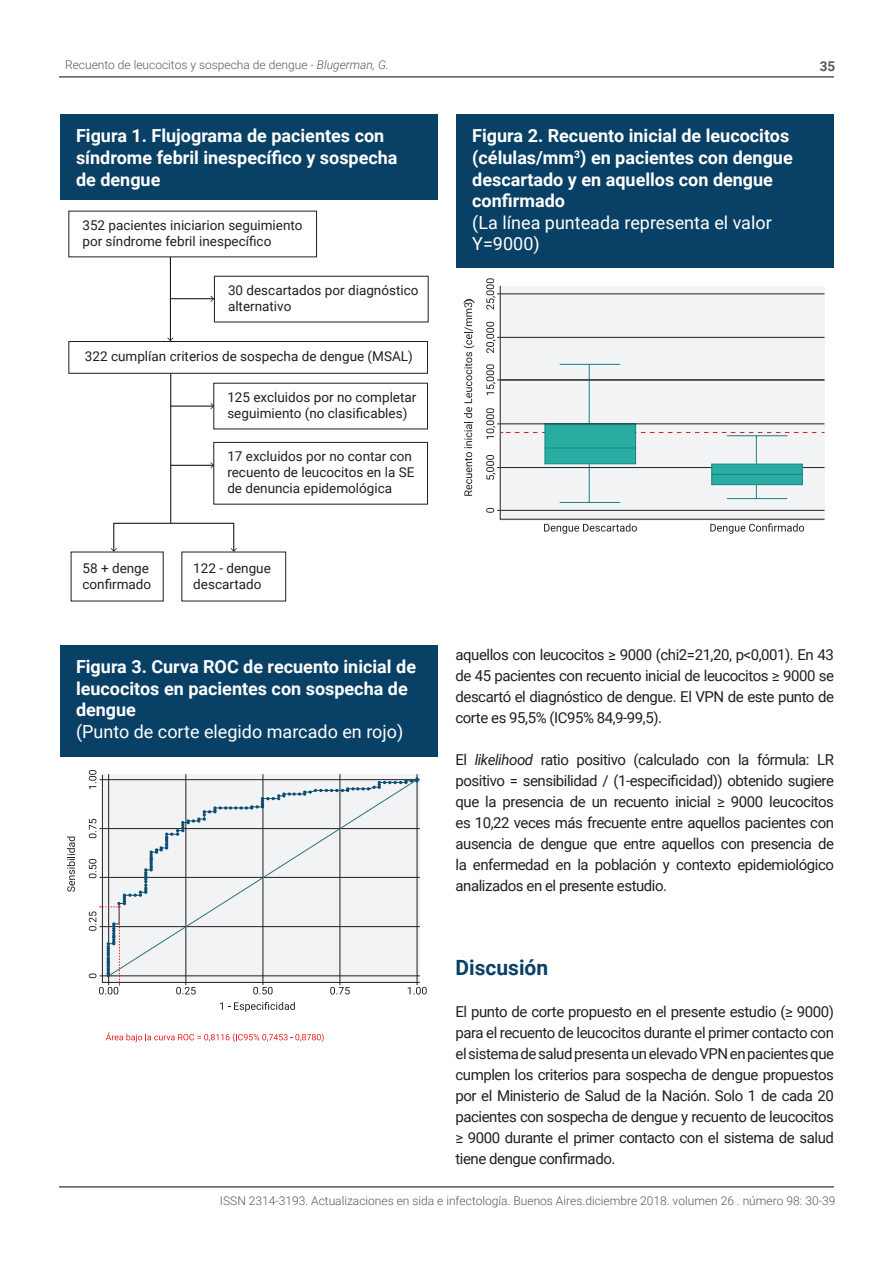
<style>
.page{position:relative;width:893px;height:1263px;background:#fff}
.page>*{position:absolute;margin:0;border:0;box-sizing:border-box;transform-origin:0 0}
.t1{font:700 21px "Roboto";color:#094065}
.t2{font:700 18px/21.6px "Roboto";color:#fff}
.t3{font:18px/21.6px "Roboto";color:#fff}
.t4{font:15px/21px "Roboto";letter-spacing:-.03em;color:#231f20;text-align:justify}
.t5{font:13.5px/16.2px "Roboto";color:#231f20}
.t6{font:700 13.5px "Roboto";color:#57585a}
.t7{font:300 12px "Roboto";color:#57585a}
.s1{font-style:italic}
</style>
<div class="page">
<hr style="left:59px;top:76px;width:775px;height:2px;background:#57585a">
<hr style="left:59px;top:1186px;width:775px;height:1px;background:#57585a">
<div style="left:60px;top:115px;width:378px;height:85px;background:#094065"></div>
<div style="left:214px;top:276px;width:214px;height:46px;border:1px solid #231f20"></div>
<div style="left:214px;top:442px;width:214px;height:62px;border:1px solid #231f20"></div>
<div style="left:69px;top:341px;width:359px;height:32px;border:1px solid #231f20"></div>
<hr style="left:170px;top:257px;width:1px;height:83px;background:#000">
<hr style="left:170px;top:373px;width:1px;height:150px;background:#000">
<hr style="left:171px;top:298px;width:43px;height:1px;background:#000">
<hr style="left:171px;top:406px;width:43px;height:1px;background:#000">
<hr style="left:171px;top:465px;width:43px;height:1px;background:#000">
<hr style="left:114px;top:523px;width:120px;height:1px;background:#000">
<svg style="left:167px;top:337px;width:6px;height:4px"></svg>
<svg style="left:111px;top:523px;width:6px;height:29px"></svg>
<svg style="left:231px;top:523px;width:6px;height:29px"></svg>
<svg style="left:210px;top:296px;width:4px;height:6px"></svg>
<svg style="left:210px;top:403px;width:4px;height:6px"></svg>
<svg style="left:210px;top:462px;width:4px;height:6px"></svg>
<div style="left:456px;top:115px;width:378px;height:153px;background:#094065"></div>
<div style="left:499px;top:285px;width:326px;height:235px;background:#f2f3f4"></div>
<svg style="left:544px;top:523px;width:93px;height:11px"></svg>
<svg style="left:710px;top:523px;width:94px;height:11px"></svg>
<svg style="left:463px;top:299px;width:12px;height:197px"></svg>
<hr style="left:560px;top:364px;width:60px;height:1px;background:#168385">
<hr style="left:560px;top:502px;width:60px;height:1px;background:#168385">
<hr style="left:589px;top:364px;width:1px;height:60px;background:#168385">
<hr style="left:589px;top:464px;width:1px;height:38px;background:#168385">
<hr style="left:501px;top:294px;width:323px;height:1px;background:#231f20">
<svg style="left:486px;top:278px;width:14px;height:32px"></svg>
<hr style="left:501px;top:337px;width:323px;height:1px;background:#231f20">
<svg style="left:486px;top:322px;width:14px;height:31px"></svg>
<hr style="left:501px;top:380px;width:323px;height:1px;background:#231f20">
<svg style="left:486px;top:364px;width:14px;height:31px"></svg>
<hr style="left:501px;top:424px;width:323px;height:1px;background:#231f20">
<hr style="left:501px;top:467px;width:323px;height:1px;background:#231f20">
<hr style="left:501px;top:510px;width:323px;height:1px;background:#231f20">
<svg style="left:486px;top:508px;width:14px;height:5px"></svg>
<svg style="left:486px;top:406px;width:330px;height:93px"></svg>
<div style="left:60px;top:646px;width:378px;height:111px;background:#094065"></div>
<svg style="left:220px;top:1002px;width:75px;height:10px"></svg>
<svg style="left:106px;top:1032px;width:218px;height:10px"></svg>
<svg style="left:67px;top:836px;width:8px;height:56px"></svg>
<svg style="left:89px;top:770px;width:338px;height:224px"></svg>
<p class="t7" style="left:65px;top:57px;width:325px">Recuento de leucocitos y sospecha de dengue - <span class="s1">Blugerman, G.</span></p>
<p class="t2" style="left:76px;top:124px;width:323px">Figura 1. Flujograma de pacientes con síndrome febril inespecífico y sospecha de dengue</p>
<p class="t5" style="left:82px;top:216px;width:221px">352 pacientes iniciarion seguimiento por síndrome febril inespecífico</p>
<p class="t5" style="left:228px;top:281px;width:192px">30 descartados por diagnóstico alternativo</p>
<p class="t5" style="left:85px;top:347px;width:329px">322 cumplían criterios de sospecha de dengue (MSAL)</p>
<p class="t5" style="left:227px;top:388px;width:191px">125 excluidos por no completar seguimiento (no clasificables)</p>
<p class="t5" style="left:227px;top:447px;width:188px">17 excluidos por no contar con recuento de leucocitos en la SE de denuncia epidemológica</p>
<p class="t5" style="left:83px;top:559px;width:70px">58 + denge confirmado</p>
<p class="t5" style="left:193px;top:559px;width:79px">122 - dengue descartado</p>
<p class="t2" style="left:76px;top:655px;width:342px">Figura 3. Curva ROC de recuento inicial de leucocitos en pacientes con sospecha de dengue</p>
<p class="t3" style="left:76px;top:720px;width:329px">(Punto de corte elegido marcado en rojo)</p>
<p class="t2" style="left:472px;top:124px;width:322px">Figura 2. Recuento inicial de leucocitos (células/mm<sup>3</sup>) en pacientes con dengue descartado y en aquellos con dengue confirmado</p>
<p class="t3" style="left:472px;top:211px;width:301px">(La línea punteada representa el valor<br>Y=9000)</p>
<p class="t6" style="left:820px;top:57px;width:17px">35</p>
<p class="t4" style="left:455px;top:644px;width:380px">aquellos con leucocitos ≥ 9000 (chi2=21,20, p&lt;0,001). En 43 de 45 pacientes con recuento inicial de leucocitos ≥ 9000 se descartó el diagnóstico de dengue. El VPN de este punto de corte es 95,5% (IC95% 84,9-99,5).</p>
<p class="t4" style="left:455px;top:749px;width:380px">El <span class="s1">likelihood</span> ratio positivo (calculado con la fórmula: LR positivo = sensibilidad / (1-especificidad)) obtenido sugiere que la presencia de un recuento inicial ≥ 9000 leucocitos es 10,22 veces más frecuente entre aquellos pacientes con ausencia de dengue que entre aquellos con presencia de la enfermedad en la población y contexto epidemiológico analizados en el presente estudio.</p>
<h1 class="t1" style="left:455px;top:953px;width:94px">Discusión</h1>
<p class="t4" style="left:455px;top:1001px;width:380px">El punto de corte propuesto en el presente estudio (≥ 9000) para el recuento de leucocitos durante el primer contacto con el sistema de salud presenta un elevado VPN en pacientes que cumplen los criterios para sospecha de dengue propuestos por el Ministerio de Salud de la Nación. Solo 1 de cada 20 pacientes con sospecha de dengue y recuento de leucocitos ≥ 9000 durante el primer contacto con el sistema de salud tiene dengue confirmado.</p>
<p class="t7" style="left:220px;top:1192px;width:617px">ISSN 2314-3193. Actualizaciones en sida e infectología. Buenos Aires.diciembre 2018. volumen 26 . número 98: 30-39</p>
</div>
